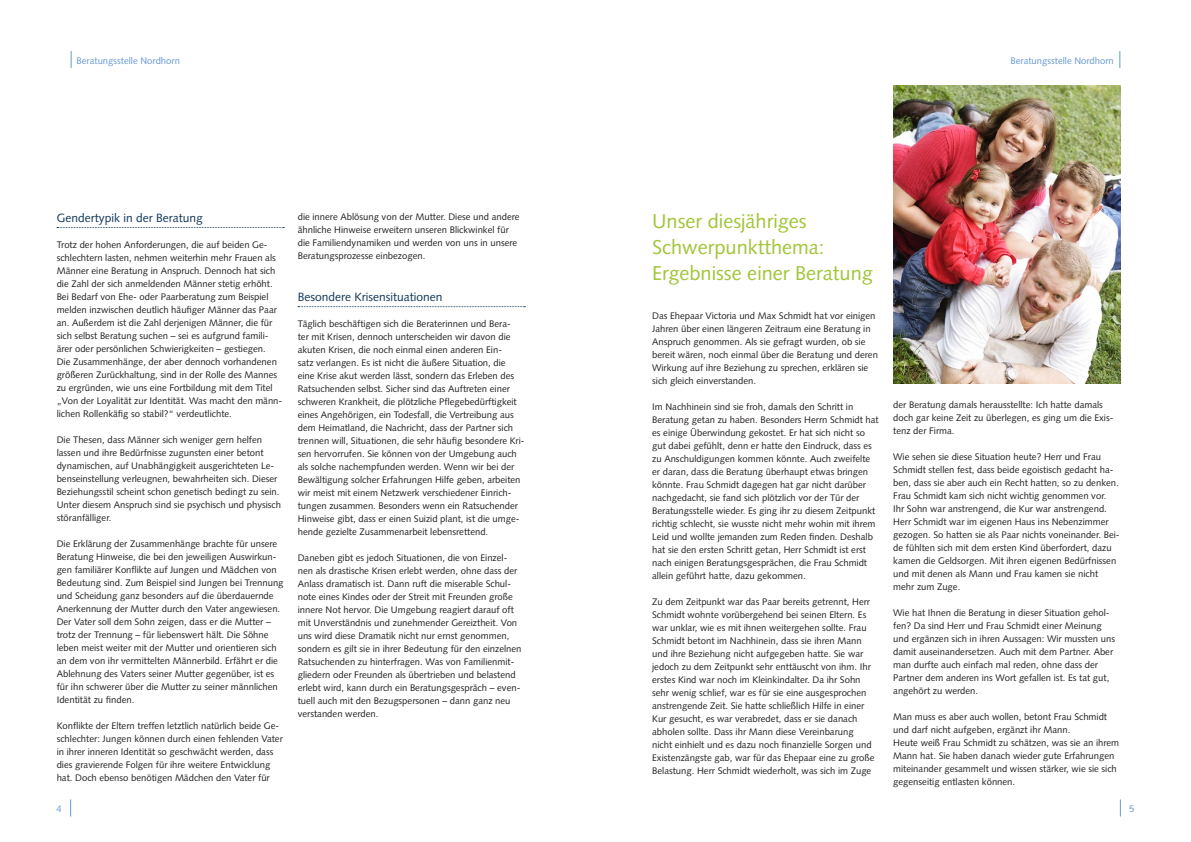
<style>
.page{position:relative;width:1191px;height:842px;background:#fff}
.page>*{position:absolute;margin:0;border:0;box-sizing:border-box;transform-origin:0 0}
.t1{font:20px/26px "Syntax LT Std";color:#a0c537}
.t2{font:12px "Syntax LT Std";color:#103659}
.t3{font:9.5px/13px "Syntax LT Std";color:#231f20}
.t4{font:9.5px "Syntax LT Std";color:#6599d1}
</style>
<div class="page">
<svg style="left:71px;top:51px;width:1px;height:17px"></svg>
<svg style="left:1119px;top:51px;width:1px;height:17px"></svg>
<svg style="left:1120px;top:799px;width:1px;height:17px"></svg>
<svg style="left:70px;top:799px;width:1px;height:17px"></svg>
<svg style="left:57px;top:227px;width:227px;height:1px"></svg>
<svg style="left:298px;top:306px;width:227px;height:1px"></svg>
<img style="left:893px;top:85px;width:227px;height:299px">
<p class="t4" style="left:77px;top:55px;width:105px">Beratungsstelle Nordhorn</p>
<p class="t4" style="left:1010px;top:55px;width:105px">Beratungsstelle Nordhorn</p>
<p class="t2" style="left:57px;top:210px;width:148px">Gendertypik in der Beratung</p>
<p class="t3" style="left:57px;top:238px;width:227px">Trotz der hohen Anforderungen, die auf beiden Ge&shy;schlechtern lasten, nehmen weiterhin mehr Frauen als Männer eine Beratung in Anspruch. Dennoch hat sich die Zahl der sich anmeldenden Männer stetig erhöht.<br>Bei Bedarf von Ehe- oder Paarberatung zum Beispiel melden inzwischen deutlich häufiger Männer das Paar an. Außerdem ist die Zahl derjenigen Männer, die für sich selbst Beratung suchen – sei es aufgrund famili&shy;ärer oder persönlichen Schwierigkeiten – gestiegen.<br>Die Zusammenhänge, der aber dennoch vorhandenen größeren Zurückhaltung, sind in der Rolle des Mannes zu ergründen, wie uns eine Fortbildung mit dem Titel „Von der Loyalität zur Identität. Was macht den männ&shy;lichen Rollenkäfig so stabil?“ verdeutlichte.</p>
<p class="t3" style="left:57px;top:433px;width:226px">Die Thesen, dass Männer sich weniger gern helfen lassen und ihre Bedürfnisse zugunsten einer betont dynamischen, auf Unabhängigkeit ausgerichteten Le&shy;benseinstellung verleugnen, bewahrheiten sich. Dieser Beziehungsstil scheint schon genetisch bedingt zu sein.<br>Unter diesem Anspruch sind sie psychisch und physisch störanfälliger.</p>
<p class="t3" style="left:57px;top:537px;width:228px">Die Erklärung der Zusammenhänge brachte für unsere Beratung Hinweise, die bei den jeweiligen Auswirkun&shy;gen familiärer Konflikte auf Jungen und Mädchen von Bedeutung sind. Zum Beispiel sind Jungen bei Trennung und Scheidung ganz besonders auf die überdauernde Anerkennung der Mutter durch den Vater angewiesen.<br>Der Vater soll dem Sohn zeigen, dass er die Mutter – trotz der Trennung – für liebenswert hält. Die Söhne leben meist weiter mit der Mutter und orientieren sich an dem von ihr vermittelten Männerbild. Erfährt er die Ablehnung des Vaters seiner Mutter gegenüber, ist es für ihn schwerer über die Mutter zu seiner männlichen Identität zu finden.</p>
<p class="t3" style="left:57px;top:719px;width:228px">Konflikte der Eltern treffen letztlich natürlich beide Ge&shy;schlechter: Jungen können durch einen fehlenden Vater in ihrer inneren Identität so geschwächt werden, dass dies gravierende Folgen für ihre weitere Entwicklung hat. Doch ebenso benötigen Mädchen den Vater für</p>
<p class="t3" style="left:298px;top:210px;width:223px">die innere Ablösung von der Mutter. Diese und andere ähnliche Hinweise erweitern unseren Blickwinkel für die Familiendynamiken und werden von uns in unsere Beratungsprozesse einbezogen.</p>
<p class="t2" style="left:298px;top:289px;width:146px">Besondere Krisensituationen</p>
<p class="t3" style="left:298px;top:317px;width:228px">Täglich beschäftigen sich die Beraterinnen und Bera-<br>ter mit Krisen, dennoch unterscheiden wir davon die akuten Krisen, die noch einmal einen anderen Ein-<br>satz verlangen. Es ist nicht die äußere Situation, die eine Krise akut werden lässt, sondern das Erleben des Ratsuchenden selbst. Sicher sind das Auftreten einer schweren Krankheit, die plötzliche Pflegebedürftigkeit eines Angehörigen, ein Todesfall, die Vertreibung aus dem Heimatland, die Nachricht, dass der Partner sich trennen will, Situationen, die sehr häufig besondere Kri&shy;sen hervorrufen. Sie können von der Umgebung auch als solche nachempfunden werden. Wenn wir bei der Bewältigung solcher Erfahrungen Hilfe geben, arbeiten wir meist mit einem Netzwerk verschiedener Einrich&shy;tungen zusammen. Besonders wenn ein Ratsuchender Hinweise gibt, dass er einen Suizid plant, ist die umge&shy;hende gezielte Zusammenarbeit lebensrettend.</p>
<p class="t3" style="left:298px;top:551px;width:225px">Daneben gibt es jedoch Situationen, die von Einzel&shy;nen als drastische Krisen erlebt werden, ohne dass der Anlass dramatisch ist. Dann ruft die miserable Schul&shy;note eines Kindes oder der Streit mit Freunden große innere Not hervor. Die Umgebung reagiert darauf oft mit Unverständnis und zunehmender Gereiztheit. Von uns wird diese Dramatik nicht nur ernst genommen, sondern es gilt sie in ihrer Bedeutung für den einzelnen Ratsuchenden zu hinterfragen. Was von Familienmit&shy;gliedern oder Freunden als übertrieben und belastend erlebt wird, kann durch ein Beratungsgespräch – even&shy;tuell auch mit den Bezugspersonen – dann ganz neu verstanden werden.</p>
<h1 class="t1" style="left:652px;top:208px;width:222px">Unser diesjähriges<br>Schwerpunktthema:<br>Ergebnisse einer Beratung</h1>
<p class="t3" style="left:652px;top:309px;width:227px">Das Ehepaar Victoria und Max Schmidt hat vor einigen Jahren über einen längeren Zeitraum eine Beratung in Anspruch genommen. Als sie gefragt wurden, ob sie bereit wären, noch einmal über die Beratung und deren Wirkung auf ihre Beziehung zu sprechen, erklären sie sich gleich einverstanden.</p>
<p class="t3" style="left:652px;top:400px;width:228px">Im Nachhinein sind sie froh, damals den Schritt in Beratung getan zu haben. Besonders Herrn Schmidt hat es einige Überwindung gekostet. Er hat sich nicht so gut dabei gefühlt, denn er hatte den Eindruck, dass es zu Anschuldigungen kommen könnte. Auch zweifelte er daran, dass die Beratung überhaupt etwas bringen könnte. Frau Schmidt dagegen hat gar nicht darüber nachgedacht, sie fand sich plötzlich vor der Tür der Beratungsstelle wieder. Es ging ihr zu diesem Zeitpunkt richtig schlecht, sie wusste nicht mehr wohin mit ihrem Leid und wollte jemanden zum Reden finden. Deshalb hat sie den ersten Schritt getan, Herr Schmidt ist erst nach einigen Beratungsgesprächen, die Frau Schmidt allein geführt hatte, dazu gekommen.</p>
<p class="t3" style="left:652px;top:595px;width:224px">Zu dem Zeitpunkt war das Paar bereits getrennt, Herr Schmidt wohnte vorübergehend bei seinen Eltern. Es war unklar, wie es mit ihnen weitergehen sollte. Frau Schmidt betont im Nachhinein, dass sie ihren Mann und ihre Beziehung nicht aufgegeben hatte. Sie war jedoch zu dem Zeitpunkt sehr enttäuscht von ihm. Ihr erstes Kind war noch im Kleinkindalter. Da ihr Sohn sehr wenig schlief, war es für sie eine ausgesprochen anstrengende Zeit. Sie hatte schließlich Hilfe in einer Kur gesucht, es war verabredet, dass er sie danach abholen sollte. Dass ihr Mann diese Vereinbarung nicht einhielt und es dazu noch finanzielle Sorgen und Existenzängste gab, war für das Ehepaar eine zu große Belastung. Herr Schmidt wiederholt, was sich im Zuge</p>
<p class="t3" style="left:893px;top:398px;width:222px">der Beratung damals herausstellte: Ich hatte damals doch gar keine Zeit zu überlegen, es ging um die Exis&shy;tenz der Firma.</p>
<p class="t3" style="left:893px;top:450px;width:228px">Wie sehen sie diese Situation heute? Herr und Frau Schmidt stellen fest, dass beide egoistisch gedacht ha&shy;ben, dass sie aber auch ein Recht hatten, so zu denken.<br>Frau Schmidt kam sich nicht wichtig genommen vor.<br>Ihr Sohn war anstrengend, die Kur war anstrengend.<br>Herr Schmidt war im eigenen Haus ins Nebenzimmer gezogen. So hatten sie als Paar nichts voneinander. Bei&shy;de fühlten sich mit dem ersten Kind überfordert, dazu kamen die Geldsorgen. Mit ihren eigenen Bedürfnissen und mit denen als Mann und Frau kamen sie nicht mehr zum Zuge.</p>
<p class="t3" style="left:893px;top:606px;width:223px">Wie hat Ihnen die Beratung in dieser Situation gehol&shy;fen? Da sind Herr und Frau Schmidt einer Meinung und ergänzen sich in ihren Aussagen: Wir mussten uns damit auseinandersetzen. Auch mit dem Partner. Aber man durfte auch einfach mal reden, ohne dass der Partner dem anderen ins Wort gefallen ist. Es tat gut, angehört zu werden.</p>
<p class="t3" style="left:893px;top:710px;width:227px">Man muss es aber auch wollen, betont Frau Schmidt und darf nicht aufgeben, ergänzt ihr Mann.<br>Heute weiß Frau Schmidt zu schätzen, was sie an ihrem Mann hat. Sie haben danach wieder gute Erfahrungen miteinander gesammelt und wissen stärker, wie sie sich gegenseitig entlasten können.</p>
<p class="t4" style="left:57px;top:803px;width:7px">4</p>
<p class="t4" style="left:1129px;top:803px;width:7px">5</p>
</div>
